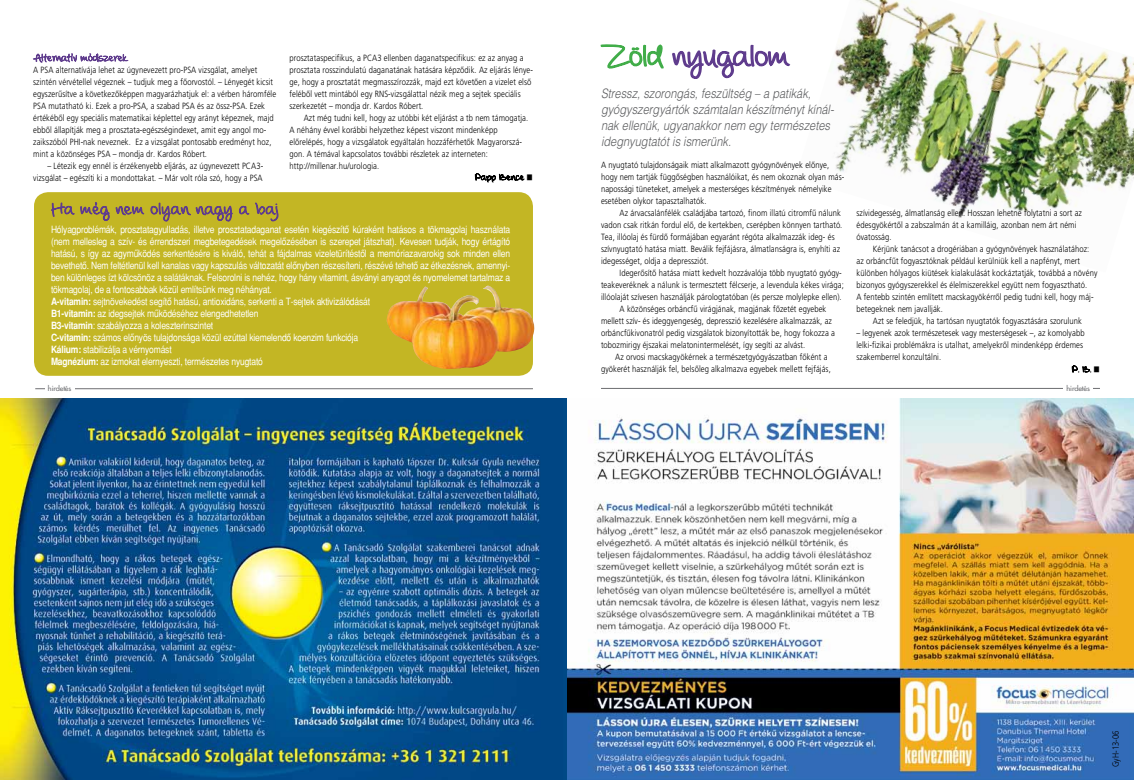
<style>
.page{position:relative;width:1134px;height:780px;background:#fff}
.page>*{position:absolute;margin:0;border:0;box-sizing:border-box;transform-origin:0 0}
.t1{font:italic 13px/16px "KB Helvetica Light";color:#58595b;scale:.85 1}
.t2{font:10px/12px "KB Helvetica Roman";letter-spacing:-.02em;color:#fff;scale:.85 1}
.t3{font:300 9px/12px "Frutiger Alt";letter-spacing:.01em;color:#000;scale:.85 1}
.t4{font:300 7px "Futura Hungary";letter-spacing:-.02em;color:#6d6e71;scale:1.06 1}
.s1{font-family:"KB Helvetica Bold"}
</style>
<div class="page">
<img style="left:0;top:398px;width:1134px;height:382px">
<img style="left:834px;top:0;width:300px;height:218px">
<hr style="left:601px;top:388px;width:499px;height:1px;background:#6d6e71">
<div style="left:1063px;top:383px;width:30px;height:9px;background:#fff"></div>
<svg style="left:600px;top:44px;width:64px;height:25px"></svg>
<svg style="left:672px;top:44px;width:119px;height:35px"></svg>
<svg style="left:1072px;top:365px;width:20px;height:8px"></svg>
<svg style="left:33px;top:53px;width:95px;height:10px"></svg>
<svg style="left:475px;top:173px;width:49px;height:10px"></svg>
<div style="left:34px;top:192px;width:499px;height:184px;background:#c3b624;border-radius:14px"></div>
<svg style="left:51px;top:192px;width:181px;height:30px"></svg>
<svg style="left:239px;top:202px;width:39px;height:19px"></svg>
<img style="left:386px;top:286px;width:149px;height:83px">
<hr style="left:35px;top:388px;width:498px;height:1px;background:#6d6e71">
<div style="left:45px;top:384px;width:29px;height:9px;background:#fff"></div>
<p class="t3" style="left:33px;top:64px;width:287px">A PSA alternatívája lehet az úgynevezett pro-PSA vizsgálat, amelyet szintén vérvétellel végeznek – tudjuk meg a fôorvostól. – Lényegét kicsit egyszerûsítve a következôképpen magyarázhatjuk el: a vérben háromféle PSA mutatható ki. Ezek a pro-PSA, a szabad PSA és az össz-PSA. Ezek értékébôl egy speciális matematikai képlettel egy arányt képeznek, majd ebbôl állapítják meg a prosztata-egészségindexet, amit egy angol mo&shy;zaikszóból PHI-nak neveznek. Ez a vizsgálat pontosabb eredményt hoz, mint a közönséges PSA – mondja dr. Kardos Róbert.</p>
<p class="t3" style="left:33px;top:160px;width:272px;text-align:right">– Létezik egy ennél is érzékenyebb eljárás, az úgynevezett PCA3- vizsgálat – egészíti ki a mondottakat. – Már volt róla szó, hogy a PSA</p>
<p class="t3" style="left:289px;top:52px;width:288px">prosztataspecifikus, a PCA3 ellenben daganatspecifikus: ez az anyag a prosztata rosszindulatú daganatának hatására képzôdik. Az eljárás lénye&shy;ge, hogy a prosztatát megmasszírozzák, majd ezt követôen a vizelet elsô felébôl vett mintából egy RNS-vizsgálattal nézik meg a sejtek speciális szerkezetét – mondja dr. Kardos Róbert.</p>
<p class="t3" style="left:289px;top:112px;width:282px;text-indent:14px">Azt még tudni kell, hogy az utóbbi két eljárást a tb nem támogatja.<br>A néhány évvel korábbi helyzethez képest viszont mindenképp elôrelépés, hogy a vizsgálatok egyáltalán hozzáférhetôk Magyarorszá&shy;gon. A témával kapcsolatos további részletek az interneten: http://millenar.hu/urologia.</p>
<p class="t2" style="left:51px;top:223px;width:542px">Hólyagproblémák, prosztatagyulladás, illetve prosztatadaganat esetén kiegészítô kúraként hatásos a tökmagolaj használata (nem mellesleg a szív- és érrendszeri megbetegedések megelôzésében is szerepet játszhat). Kevesen tudják, hogy értágító hatású, s így az agymûködés serkentésére is kiváló, tehát a fájdalmas vizeletürítéstôl a memóriazavarokig sok minden ellen bevethetô. Nem feltétlenül kell kanalas vagy kapszulás változatát elônyben részesíteni, részévé tehetô az étkezésnek, amennyi&shy;ben különleges ízt kölcsönöz a salátáknak. Felsorolni is nehéz, hogy hány vitamint, ásványi anyagot és nyomelemet tartalmaz a tökmagolaj, de a fontosabbak közül említsünk meg néhányat.<br><span class="s1">A-vitamin:</span> sejtnövekedést segítô hatású, antioxidáns, serkenti a T-sejtek aktivizálódását<br><span class="s1">B1-vitamin:</span> az idegsejtek mûködéséhez elengedhetetlen<br><span class="s1">B3-vitamin</span>: szabályozza a koleszterinszintet<br><span class="s1">C-vitamin:</span> számos elônyös tulajdonsága közül ezúttal kiemelendô koenzim funkciója<br><span class="s1">Kálium:</span> stabilizálja a vérnyomást<br><span class="s1">Magnézium:</span> az izmokat elernyeszti, természetes nyugtató</p>
<p class="t4" style="left:48px;top:384px;width:24px">hirdetés</p>
<h1 class="t1" style="left:601px;top:85px;width:276px">Stressz, szorongás, feszültség – a patikák, gyógyszergyártók számtalan készítményt kínál&shy;nak ellenük, ugyanakkor nem egy természetes idegnyugtatót is ismerünk.</h1>
<p class="t3" style="left:601px;top:159px;width:288px">A nyugtató tulajdonságaik miatt alkalmazott gyógynövények elônye, hogy nem tartják függôségben használóikat, és nem okoznak olyan más&shy;napossági tüneteket, amelyek a mesterséges készítmények némelyike esetében olykor tapasztalhatók.</p>
<p class="t3" style="left:601px;top:207px;width:286px;text-indent:19px">Az árvacsalánfélék családjába tartozó, finom illatú citromfû nálunk vadon csak ritkán fordul elô, de kertekben, cserépben könnyen tartható.<br>Tea, illóolaj és fürdô formájában egyaránt régóta alkalmazzák ideg- és szívnyugtató hatása miatt. Beválik fejfájásra, álmatlanságra is, enyhíti az idegességet, oldja a depressziót.</p>
<p class="t3" style="left:620px;top:267px;width:263px">Idegerôsítô hatása miatt kedvelt hozzávalója több nyugtató gyógy-</p>
<p class="t3" style="left:601px;top:279px;width:287px">teakeveréknek a nálunk is termesztett félcserje, a levendula kékes virága;</p>
<p class="t3" style="left:601px;top:291px;width:285px">illóolaját szívesen használják párologtatóban (és persze molylepke ellen).</p>
<p class="t3" style="left:620px;top:303px;width:245px">A közönséges orbáncfû virágjának, magjának fôzetét egyebek</p>
<p class="t3" style="left:601px;top:315px;width:273px">mellett szív- és ideggyengeség, depresszió kezelésére alkalmazzák, az</p>
<p class="t3" style="left:601px;top:327px;width:277px">orbáncfûkivonatról pedig vizsgálatok bizonyították be, hogy fokozza a</p>
<p class="t3" style="left:601px;top:339px;width:242px">tobozmirigy éjszakai melatonintermelését, így segíti az alvást.</p>
<p class="t3" style="left:615px;top:351px;width:251px">Az orvosi macskagyökérnek a természetgyógyászatban fôként a</p>
<p class="t3" style="left:601px;top:363px;width:272px">gyökerét használják fel, belsôleg alkalmazva egyebek mellett fejfájás,</p>
<p class="t3" style="left:856px;top:207px;width:267px">szívidegesség, álmatlanság ellen. Hosszan lehetne folytatni a sort az édesgyökértôl a zabszalmán át a kamilláig, azonban nem árt némi óvatosság.</p>
<p class="t3" style="left:873px;top:243px;width:256px">Kérjünk tanácsot a drogériában a gyógynövények használatához:</p>
<p class="t3" style="left:856px;top:255px;width:265px">az orbáncfût fogyasztóknak például kerülniük kell a napfényt, mert</p>
<p class="t3" style="left:856px;top:267px;width:285px">különben hólyagos kiütések kialakulását kockáztatják, továbbá a növény</p>
<p class="t3" style="left:856px;top:279px;width:273px">bizonyos gyógyszerekkel és élelmiszerekkel együtt nem fogyasztható.</p>
<p class="t3" style="left:856px;top:291px;width:280px">A fentebb szintén említett macskagyökérrôl pedig tudni kell, hogy máj-</p>
<p class="t3" style="left:856px;top:303px;width:103px">betegeknek nem javallják.</p>
<p class="t3" style="left:873px;top:315px;width:248px">Azt se feledjük, ha tartósan nyugtatók fogyasztására szorulunk</p>
<p class="t3" style="left:856px;top:327px;width:270px">– legyenek azok természetesek vagy mesterségesek –, az komolyabb lelki-fizikai problémákra is utalhat, amelyekrôl mindenképp érdemes szakemberrel konzultálni.</p>
<p class="t4" style="left:1066px;top:383px;width:24px">hirdetés</p>
<p class="t3" style="left:1109px;top:767px;width:45px;rotate:-90deg">GyH-13-06</p>
</div>
